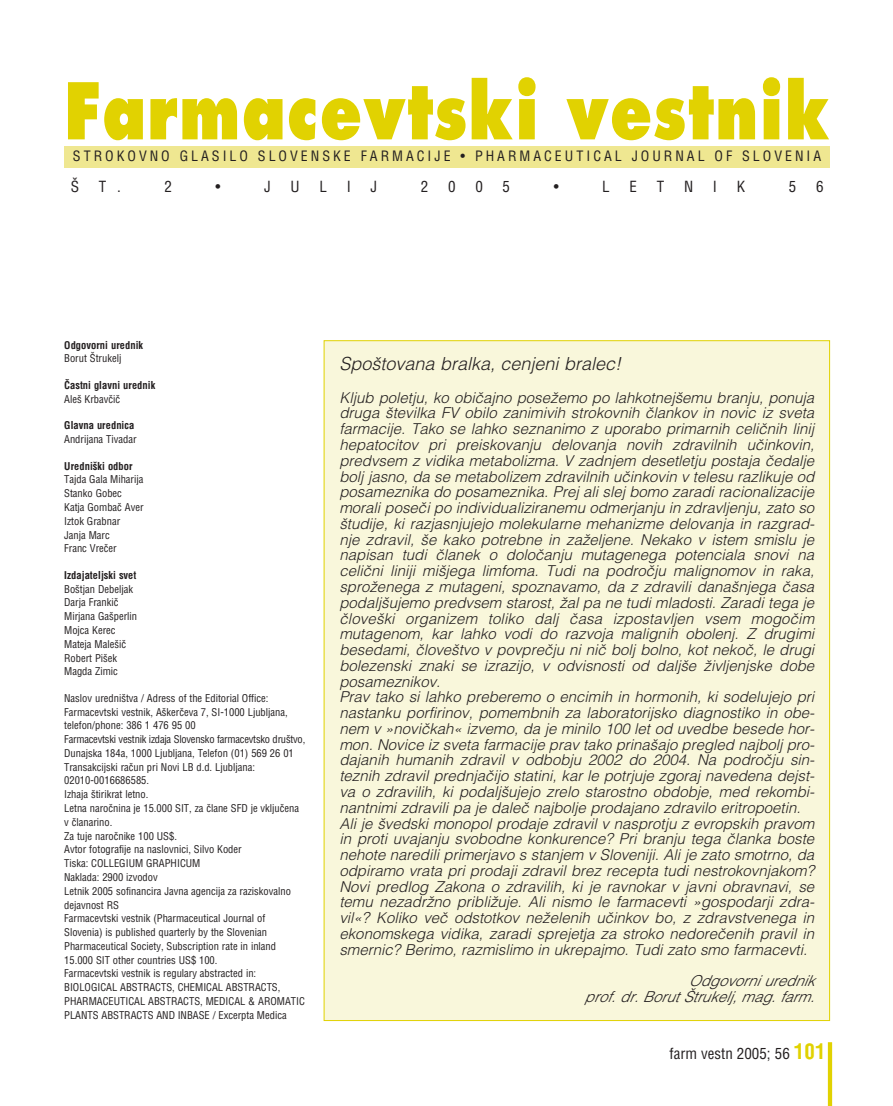
<style>
.page{position:relative;width:893px;height:1106px;background:#fff}
.page>*{position:absolute;margin:0;border:0;box-sizing:border-box;transform-origin:0 0}
.t1{font:75.75px "Futura Extra Bold Yu";letter-spacing:.025em;color:#e1d201;scale:.8 1}
.t2{font:18px "Helvetica Light Oblique Yu";color:#231f20}
.t3{font:15px/15.8px "Helvetica Light Oblique Yu";color:#231f20}
.t4{font:italic 15px/15.8px "Helvetica Light Oblique Yu";color:#231f20;text-align:right}
.t5{font:15px "Helvetica Condensed Cond Yu";color:#231f20}
.t6{font:13.95px "Helvetica Condensed Cond Yu";letter-spacing:.215em;color:#231f20}
.t7{font:10.5px/13.8px "Helvetica Condensed Cond Yu";color:#231f20}
.t8{font:700 condensed 10.5px "Helvetica";color:#231f20}
.s1{font-family:"Helvetica";font-weight:700;font-stretch:condensed;font-size:21px;color:#e1d201}
</style>
<div class="page">
<div style="left:827px;top:1042px;width:5px;height:63px;background:#e1d201"></div>
<div style="left:64px;top:146px;width:766px;height:21px;background:#efe791"></div>
<div style="left:324px;top:341px;width:505px;height:679px;background:#f9f7db"></div>
<h1 class="t1" style="left:64px;top:76px;width:958px">Farmacevtski vestnik</h1>
<p class="t6" style="left:73px;top:151px;width:749px">STROKOVNO GLASILO SLOVENSKE FARMACIJE • PHARMACEUTICAL JOURNAL OF SLOVENIA</p>
<p class="t5" style="left:71px;top:181px;width:10px">Ø</p>
<p class="t5" style="left:99px;top:181px;width:24px">T .</p>
<p class="t5" style="left:164px;top:181px;width:9px">2</p>
<p class="t5" style="left:215px;top:181px;width:6px">•</p>
<p class="t5" style="left:264px;top:181px;width:8px">J</p>
<p class="t5" style="left:290px;top:181px;width:11px">U</p>
<p class="t5" style="left:319px;top:181px;width:9px">L</p>
<p class="t5" style="left:347px;top:181px;width:6px">I</p>
<p class="t5" style="left:370px;top:181px;width:8px">J</p>
<p class="t5" style="left:421px;top:181px;width:9px">2</p>
<p class="t5" style="left:448px;top:181px;width:9px">0</p>
<p class="t5" style="left:475px;top:181px;width:9px">0</p>
<p class="t5" style="left:502px;top:181px;width:9px">5</p>
<p class="t5" style="left:553px;top:181px;width:6px">•</p>
<p class="t5" style="left:602px;top:181px;width:9px">L</p>
<p class="t5" style="left:629px;top:181px;width:9px">E</p>
<p class="t5" style="left:656px;top:181px;width:9px">T</p>
<p class="t5" style="left:684px;top:181px;width:11px">N</p>
<p class="t5" style="left:713px;top:181px;width:6px">I</p>
<p class="t5" style="left:736px;top:181px;width:10px">K</p>
<p class="t5" style="left:788px;top:181px;width:9px">5</p>
<p class="t5" style="left:816px;top:181px;width:9px">6</p>
<p class="t8" style="left:64px;top:341px;width:80px">Odgovorni urednik</p>
<p class="t7" style="left:64px;top:353px;width:59px">Borut Øtrukelj</p>
<p class="t8" style="left:64px;top:381px;width:93px">Œastni glavni urednik</p>
<p class="t7" style="left:64px;top:393px;width:57px">Aleø Krbavœiœ</p>
<p class="t8" style="left:64px;top:422px;width:72px">Glavna urednica</p>
<p class="t7" style="left:64px;top:433px;width:74px">Andrijana Tivadar</p>
<p class="t8" style="left:64px;top:462px;width:70px">Uredniøki odbor</p>
<p class="t7" style="left:64px;top:474px;width:81px">Tajda Gala Miharija<br>Stanko Gobec<br>Katja Gombaœ Aver<br>Iztok Grabnar<br>Janja Marc<br>Franc Vreœer</p>
<p class="t8" style="left:64px;top:571px;width:74px">Izdajateljski svet</p>
<p class="t7" style="left:64px;top:583px;width:74px">Boøtjan Debeljak<br>Darja Frankiœ<br>Mirjana Gaøperlin<br>Mojca Kerec<br>Mateja Maleøiœ<br>Robert Piøek<br>Magda Zimic</p>
<p class="t7" style="left:64px;top:692px;width:242px">Naslov uredniøtva / Adress of the Editorial Office:<br>Farmacevtski vestnik, Aøkerœeva 7, SI-1000 Ljubljana, telefon/phone: 386 1 476 95 00<br>Farmacevtski vestnik izdaja Slovensko farmacevtsko druøtvo, Dunajska 184a, 1000 Ljubljana, Telefon (01) 569 26 01<br>Transakcijski raœun pri Novi LB d.d. Ljubljana:<br>02010-0016686585.<br>Izhaja øtirikrat letno.<br>Letna naroœnina je 15.000 SIT, za œlane SFD je vkljuœena v œlanarino.<br>Za tuje naroœnike 100 US$.<br>Avtor fotografije na naslovnici, Silvo Koder<br>Tiska: COLLEGIUM GRAPHICUM<br>Naklada: 2900 izvodov<br>Letnik 2005 sofinancira Javna agencija za raziskovalno dejavnost RS<br>Farmacevtski vestnik (Pharmaceutical Journal of Slovenia) is published quarterly by the Slovenian Pharmaceutical Society, Subscription rate in inland 15.000 SIT other countries US$ 100.<br>Farmacevtski vestnik is regulary abstracted in:<br>BIOLOGICAL ABSTRACTS, CHEMICAL ABSTRACTS, PHARMACEUTICAL ABSTRACTS, MEDICAL &amp; AROMATIC PLANTS ABSTRACTS AND INBASE / Excerpta Medica</p>
<p class="t2" style="left:339px;top:357px;width:283px">Spoøtovana bralka, cenjeni bralec!</p>
<p class="t3" style="left:339px;top:391px;width:476px">Kljub poletju, ko obiœajno poseæemo po lahkotnejøemu branju, ponuja druga øtevilka FV obilo zanimivih strokovnih œlankov in novic iz sveta farmacije. Tako se lahko seznanimo z uporabo primarnih celiœnih linij hepatocitov pri preiskovanju delovanja novih zdravilnih uœinkovin, predvsem z vidika metabolizma. V zadnjem desetletju postaja œedalje bolj jasno, da se metabolizem zdravilnih uœinkovin v telesu razlikuje od posameznika do posameznika. Prej ali slej bomo zaradi racionalizacije morali poseœi po individualiziranemu odmerjanju in zdravljenju, zato so øtudije, ki razjasnjujejo molekularne mehanizme delovanja in razgrad&shy;nje zdravil, øe kako potrebne in zaæeljene. Nekako v istem smislu je napisan tudi œlanek o doloœanju mutagenega potenciala snovi na celiœni liniji miøjega limfoma. Tudi na podroœju malignomov in raka, sproæenega z mutageni, spoznavamo, da z zdravili danaønjega œasa podaljøujemo predvsem starost, æal pa ne tudi mladosti. Zaradi tega je œloveøki organizem toliko dalj œasa izpostavljen vsem mogoœim mutagenom, kar lahko vodi do razvoja malignih obolenj. Z drugimi besedami, œloveøtvo v povpreœju ni niœ bolj bolno, kot nekoœ, le drugi bolezenski znaki se izrazijo, v odvisnosti od daljøe æivljenjske dobe posameznikov.<br>Prav tako si lahko preberemo o encimih in hormonih, ki sodelujejo pri nastanku porfirinov, pomembnih za laboratorijsko diagnostiko in obe&shy;nem v »noviœkah« izvemo, da je minilo 100 let od uvedbe besede hor&shy;mon. Novice iz sveta farmacije prav tako prinaøajo pregled najbolj pro&shy;dajanih humanih zdravil v odbobju 2002 do 2004. Na podroœju sin&shy;teznih zdravil prednjaœijo statini, kar le potrjuje zgoraj navedena dejst&shy;va o zdravilih, ki podaljøujejo zrelo starostno obdobje, med rekombi&shy;nantnimi zdravili pa je daleœ najbolje prodajano zdravilo eritropoetin.<br>Ali je øvedski monopol prodaje zdravil v nasprotju z evropskih pravom in proti uvajanju svobodne konkurence? Pri branju tega œlanka boste nehote naredili primerjavo s stanjem v Sloveniji. Ali je zato smotrno, da odpiramo vrata pri prodaji zdravil brez recepta tudi nestrokovnjakom?<br>Novi predlog Zakona o zdravilih, ki je ravnokar v javni obravnavi, se temu nezadræno pribliæuje. Ali nismo le farmacevti »gospodarji zdra&shy;vil«? Koliko veœ odstotkov neæelenih uœinkov bo, z zdravstvenega in ekonomskega vidika, zaradi sprejetja za stroko nedoreœenih pravil in smernic? Berimo, razmislimo in ukrepajmo. Tudi zato smo farmacevti.</p>
<p class="t4" style="left:584px;top:974px;width:234px">Odgovorni urednik<br>prof. dr. Borut Øtrukelj, mag. farm.</p>
<p class="t5" style="left:669px;top:1048px;width:158px">farm vestn 2005; 56 <span class="s1">101</span></p>
</div>
